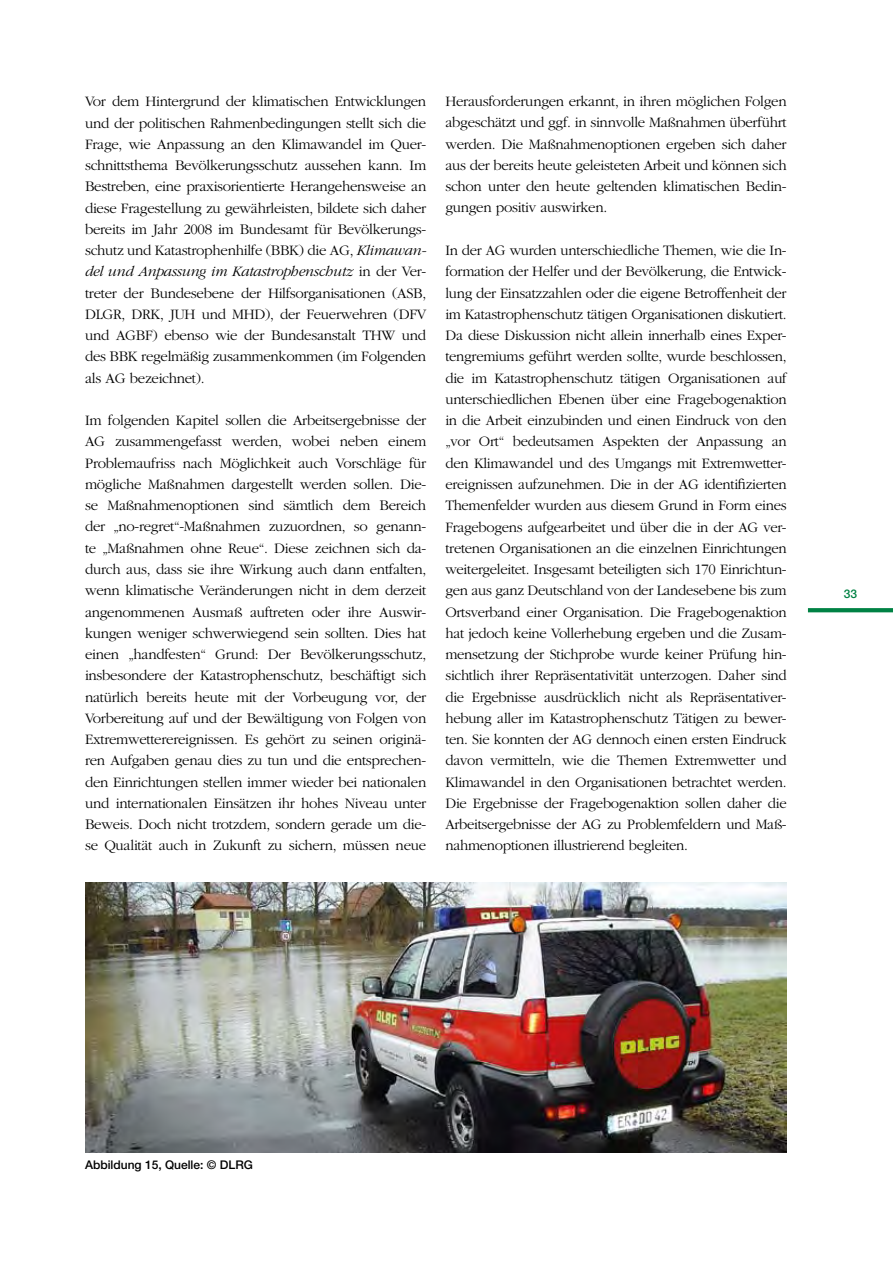
<style>
.page{position:relative;width:893px;height:1263px;background:#fff}
.page>*{position:absolute;margin:0;border:0;box-sizing:border-box;transform-origin:0 0}
.Fließtext{font:300 15px/21.3px "Garamond";letter-spacing:-.02em;color:#000;text-align:justify}
.BU_oder_Fusszeile{font:500 12px "Helvetica Neue";color:#000}
.t1{font:500 12px "Helvetica Neue";color:#008244}
.s1{font-style:italic}
</style>
<div class="page">
<svg style="left:808px;top:608px;width:85px;height:4px"></svg>
<img style="left:85px;top:882px;width:702px;height:270px">
<p class="Fließtext" style="left:85px;top:91px;width:343px">Vor dem Hintergrund der klimatischen Entwicklungen und der politischen Rahmenbedingungen stellt sich die Frage, wie Anpassung an den Klimawandel im Quer&shy;schnittsthema Bevölkerungsschutz aussehen kann. Im Bestreben, eine praxisorientierte Herangehensweise an diese Fragestellung zu gewährleisten, bildete sich daher bereits im Jahr 2008 im Bundesamt für Bevölkerungs&shy;schutz und Katastrophenhilfe (BBK) die AG, <span class="s1">Klimawan&shy;del und Anpassung im Katastrophenschutz</span> in der Ver&shy;treter der Bundesebene der Hilfsorganisationen (ASB, DLGR, DRK, JUH und MHD), der Feuerwehren (DFV und AGBF) ebenso wie der Bundesanstalt THW und des BBK regelmäßig zusammenkommen (im Folgenden als AG bezeichnet).</p>
<p class="Fließtext" style="left:85px;top:410px;width:343px">Im folgenden Kapitel sollen die Arbeitsergebnisse der AG zusammengefasst werden, wobei neben einem Problemaufriss nach Möglichkeit auch Vorschläge für mögliche Maßnahmen dargestellt werden sollen. Die&shy;se Maßnahmenoptionen sind sämtlich dem Bereich der „no-regret“-Maßnahmen zuzuordnen, so genann&shy;te „Maßnahmen ohne Reue“. Diese zeichnen sich da&shy;durch aus, dass sie ihre Wirkung auch dann entfalten, wenn klimatische Veränderungen nicht in dem derzeit angenommenen Ausmaß auftreten oder ihre Auswir&shy;kungen weniger schwerwiegend sein sollten. Dies hat einen „handfesten“ Grund: Der Bevölkerungsschutz, insbesondere der Katastrophenschutz, beschäftigt sich natürlich bereits heute mit der Vorbeugung vor, der Vorbereitung auf und der Bewältigung von Folgen von Extremwetterereignissen. Es gehört zu seinen originä&shy;ren Aufgaben genau dies zu tun und die entsprechen&shy;den Einrichtungen stellen immer wieder bei nationalen und internationalen Einsätzen ihr hohes Niveau unter Beweis. Doch nicht trotzdem, sondern gerade um die&shy;se Qualität auch in Zukunft zu sichern, müssen neue</p>
<p class="Fließtext" style="left:445px;top:91px;width:343px">Herausforderungen erkannt, in ihren möglichen Folgen abgeschätzt und ggf. in sinnvolle Maßnahmen überführt werden. Die Maßnahmenoptionen ergeben sich daher aus der bereits heute geleisteten Arbeit und können sich schon unter den heute geltenden klimatischen Bedin&shy;gungen positiv auswirken.</p>
<p class="Fließtext" style="left:445px;top:240px;width:343px">In der AG wurden unterschiedliche Themen, wie die In&shy;formation der Helfer und der Bevölkerung, die Entwick&shy;lung der Einsatzzahlen oder die eigene Betroffenheit der im Katastrophenschutz tätigen Organisationen diskutiert.<br>Da diese Diskussion nicht allein innerhalb eines Exper&shy;tengremiums geführt werden sollte, wurde beschlossen, die im Katastrophenschutz tätigen Organisationen auf unterschiedlichen Ebenen über eine Fragebogenaktion in die Arbeit einzubinden und einen Eindruck von den „vor Ort“ bedeutsamen Aspekten der Anpassung an den Klimawandel und des Umgangs mit Extremwetter&shy;ereignissen aufzunehmen. Die in der AG identifizierten Themenfelder wurden aus diesem Grund in Form eines Fragebogens aufgearbeitet und über die in der AG ver&shy;tretenen Organisationen an die einzelnen Einrichtungen weitergeleitet. Insgesamt beteiligten sich 170 Einrichtun&shy;gen aus ganz Deutschland von der Landesebene bis zum Ortsverband einer Organisation. Die Fragebogenaktion hat jedoch keine Vollerhebung ergeben und die Zusam&shy;mensetzung der Stichprobe wurde keiner Prüfung hin&shy;sichtlich ihrer Repräsentativität unterzogen. Daher sind die Ergebnisse ausdrücklich nicht als Repräsentativer&shy;hebung aller im Katastrophenschutz Tätigen zu bewer&shy;ten. Sie konnten der AG dennoch einen ersten Eindruck davon vermitteln, wie die Themen Extremwetter und Klimawandel in den Organisationen betrachtet werden.<br>Die Ergebnisse der Fragebogenaktion sollen daher die Arbeitsergebnisse der AG zu Problemfeldern und Maß&shy;nahmenoptionen illustrierend begleiten.</p>
<p class="t1" style="left:844px;top:587px;width:15px">33</p>
<p class="BU_oder_Fusszeile" style="left:85px;top:1158px;width:169px">Abbildung 15, Quelle: © DLRG</p>
</div>
